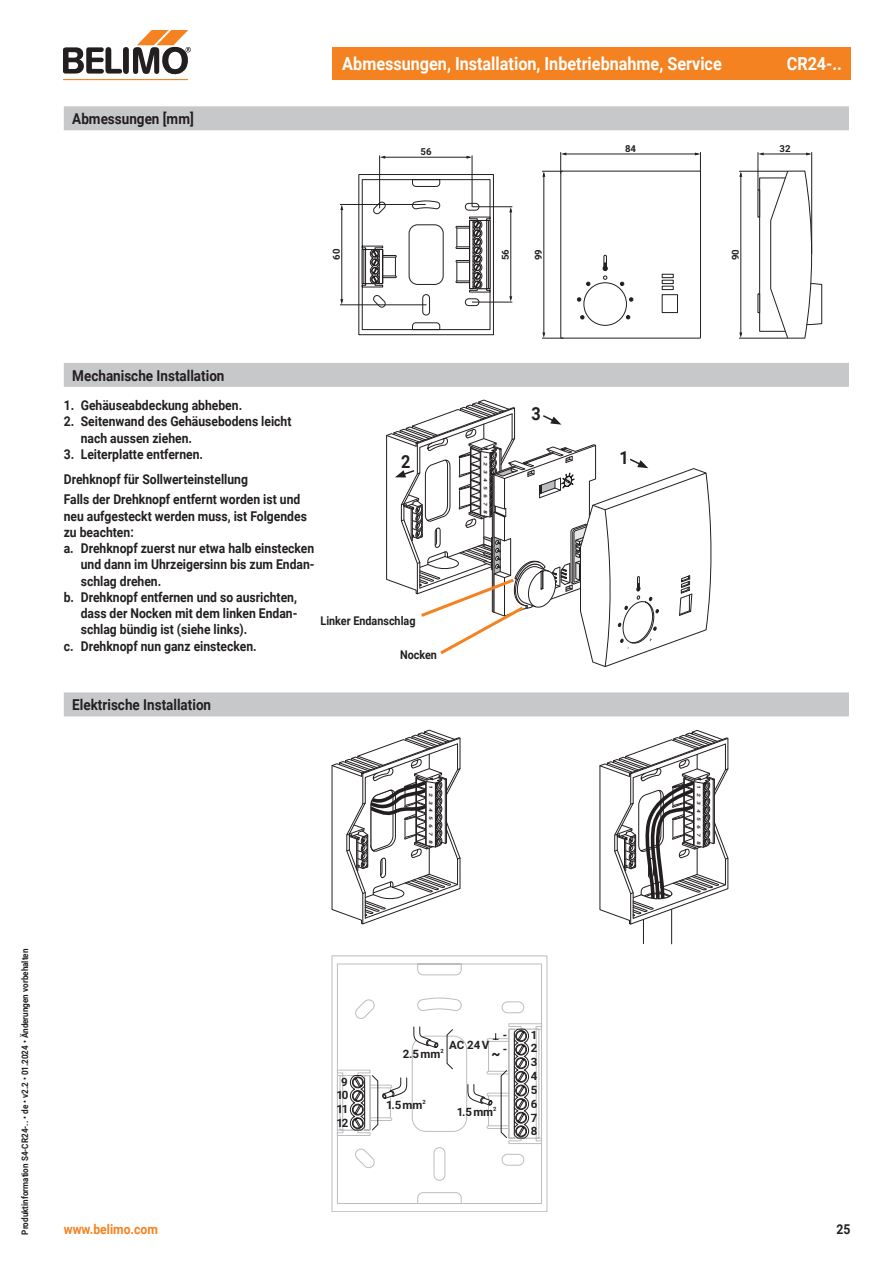
<style>
.page{position:relative;width:893px;height:1263px;background:#fff}
.page>*{position:absolute;margin:0;border:0;box-sizing:border-box;transform-origin:0 0}
.t1{font:700 18px "Roboto";color:#fff;scale:.9 1}
.t2{font:700 18px "Roboto";color:#231f20;scale:.9 1}
.t3{font:700 15.3px "Roboto";color:#231f20;scale:.9 1}
.Überschrift_Kapitel{font:700 15px "Roboto";color:#231f20;scale:.9 1}
.t4{font:700 13.5px/16.2px "Roboto";color:#231f20;scale:.9 1}
.t5{font:700 13.5px "Roboto";color:#f58220;scale:.9 1}
.t6{font:700 12px "Roboto";color:#231f20;scale:.9 1}
.t7{font:700 11.55px/13.8px "Roboto";color:#231f20}
.t8{font:700 9.6px "Roboto";color:#231f20}
.t9{font:700 9px "Roboto";color:#231f20;scale:.9 1}
.t10{font:italic 700 4.8px "Roboto";color:#231f20;scale:1.3 1}
.s1{font-size:5.7px}
</style>
<div class="page">
<div style="left:332px;top:47px;width:518px;height:33px;background:#f58220"></div>
<hr style="left:64px;top:79px;width:124px;height:1px;background:#f58220">
<svg style="left:64px;top:31px;width:127px;height:44px"></svg>
<svg style="left:600px;top:730px;width:128px;height:214px"></svg>
<svg style="left:332px;top:955px;width:215px;height:257px"></svg>
<svg style="left:337px;top:1023px;width:205px;height:121px"></svg>
<svg style="left:386px;top:400px;width:325px;height:267px"></svg>
<svg style="left:332px;top:730px;width:128px;height:194px"></svg>
<div style="left:64px;top:106px;width:785px;height:24px;background:#c7c8ca"></div>
<svg style="left:358px;top:174px;width:136px;height:161px"></svg>
<hr style="left:510px;top:209px;width:1px;height:90px;background:#231f20">
<svg style="left:509px;top:296px;width:3px;height:6px"></svg>
<hr style="left:472px;top:302px;width:40px;height:1px;background:#231f20">
<hr style="left:472px;top:206px;width:40px;height:1px;background:#231f20">
<hr style="left:341px;top:207px;width:1px;height:95px;background:#231f20">
<svg style="left:340px;top:299px;width:3px;height:6px"></svg>
<hr style="left:340px;top:204px;width:86px;height:1px;background:#231f20">
<hr style="left:340px;top:305px;width:86px;height:1px;background:#231f20">
<hr style="left:383px;top:157px;width:87px;height:1px;background:#231f20">
<svg style="left:466px;top:156px;width:6px;height:3px"></svg>
<hr style="left:472px;top:155px;width:1px;height:52px;background:#231f20">
<hr style="left:379px;top:155px;width:1px;height:53px;background:#231f20">
<svg style="left:542px;top:152px;width:159px;height:187px"></svg>
<svg style="left:757px;top:170px;width:65px;height:168px"></svg>
<hr style="left:740px;top:173px;width:1px;height:162px;background:#231f20">
<svg style="left:739px;top:332px;width:3px;height:6px"></svg>
<hr style="left:739px;top:171px;width:49px;height:1px;background:#231f20">
<hr style="left:739px;top:338px;width:49px;height:1px;background:#231f20">
<hr style="left:761px;top:154px;width:48px;height:1px;background:#231f20">
<hr style="left:811px;top:152px;width:1px;height:102px;background:#231f20">
<hr style="left:758px;top:152px;width:1px;height:38px;background:#231f20">
<div style="left:64px;top:363px;width:785px;height:24px;background:#c7c8ca"></div>
<div style="left:64px;top:692px;width:785px;height:24px;background:#c7c8ca"></div>
<p class="Überschrift_Kapitel" style="left:72px;top:108px;width:136px">Abmessungen [mm]</p>
<h1 class="t1" style="left:342px;top:51px;width:423px">Abmessungen, Installation, Inbetriebnahme, Service</h1>
<h1 class="t1" style="left:787px;top:51px;width:63px">CR24-..</h1>
<p class="t8" style="left:421px;top:145px;width:13px">56</p>
<p class="t8" style="left:330px;top:260px;width:13px;rotate:-90deg">60</p>
<p class="t8" style="left:499px;top:260px;width:13px;rotate:-90deg">56</p>
<p class="t8" style="left:532px;top:260px;width:13px;rotate:-90deg">99</p>
<p class="t8" style="left:625px;top:142px;width:13px">84</p>
<p class="t8" style="left:729px;top:260px;width:13px;rotate:-90deg">90</p>
<p class="t8" style="left:780px;top:142px;width:13px">32</p>
<p class="Überschrift_Kapitel" style="left:72px;top:365px;width:171px">Mechanische Installation</p>
<p class="t4" style="left:64px;top:397px;width:200px">1. Gehäuseabdeckung abheben.</p>
<p class="t4" style="left:81px;top:413px;width:236px;text-indent:-17px">2. Seitenwand des Gehäusebodens leicht nach aussen ziehen.</p>
<p class="t4" style="left:64px;top:446px;width:156px">3. Leiterplatte entfernen.</p>
<p class="t4" style="left:64px;top:470px;width:206px">Drehknopf für Sollwerteinstellung</p>
<p class="t4" style="left:64px;top:491px;width:272px">Falls der Drehknopf entfernt worden ist und neu aufgesteckt werden muss, ist Folgendes zu beachten:</p>
<p class="t4" style="left:81px;top:540px;width:261px;text-align:justify;text-indent:-17px">a. Drehknopf zuerst nur etwa halb einstecken und dann im Uhrzeigersinn bis zum Endan&shy;schlag drehen.</p>
<p class="t4" style="left:81px;top:588px;width:242px;text-align:justify;text-indent:-17px">b. Drehknopf entfernen und so ausrichten, dass der Nocken mit dem linken Endan&shy;schlag bündig ist (siehe links).</p>
<p class="t4" style="left:64px;top:637px;width:216px">c. Drehknopf nun ganz einstecken.</p>
<p class="t2" style="left:531px;top:401px;width:12px">3</p>
<p class="t2" style="left:401px;top:449px;width:12px">2</p>
<p class="t2" style="left:619px;top:445px;width:12px">1</p>
<p class="t10" style="left:489px;top:454px;width:5px;rotate:90deg">1</p>
<p class="t10" style="left:489px;top:462px;width:5px;rotate:90deg">2</p>
<p class="t10" style="left:489px;top:470px;width:5px;rotate:90deg">3</p>
<p class="t10" style="left:489px;top:478px;width:5px;rotate:90deg">4</p>
<p class="t10" style="left:489px;top:486px;width:5px;rotate:90deg">5</p>
<p class="t10" style="left:489px;top:494px;width:5px;rotate:90deg">6</p>
<p class="t10" style="left:489px;top:502px;width:5px;rotate:90deg">7</p>
<p class="t10" style="left:489px;top:510px;width:5px;rotate:90deg">8</p>
<p class="t6" style="left:321px;top:612px;width:107px">Linker Endanschlag</p>
<p class="t6" style="left:400px;top:646px;width:43px">Nocken</p>
<p class="Überschrift_Kapitel" style="left:72px;top:694px;width:156px">Elektrische Installation</p>
<p class="t10" style="left:434px;top:785px;width:48px;rotate:90deg">1 2 3 4 5 6 7 8</p>
<p class="t10" style="left:702px;top:785px;width:48px;rotate:90deg">1 2 3 4 5 6 7 8</p>
<p class="t9" style="left:19px;top:1234px;width:319px;rotate:-90deg">Produktinformation S4-CR24-.. • de • v2.2 • 01.2024 • Änderungen vorbehalten</p>
<p class="t7" style="left:336px;top:1074px;width:14px;text-align:center">9<br>10<br>11<br>12</p>
<p class="t7" style="left:403px;top:1042px;width:88px">2.5mm<span class="s1">2</span> AC 24V</p>
<p class="t7" style="left:503px;top:1028px;width:6px">- -</p>
<p class="t3" style="left:492px;top:1043px;width:11px">~</p>
<p class="t7" style="left:386px;top:1097px;width:41px">1.5mm<sup>2</sup></p>
<p class="t7" style="left:457px;top:1104px;width:41px">1.5mm<sup>2</sup></p>
<p class="t7" style="left:531px;top:1027px;width:8px;text-align:justify">1<br>2<br>3<br>4<br>5<br>6<br>7<br>8</p>
<p class="t5" style="left:64px;top:1219px;width:106px">www.belimo.com</p>
<p class="t4" style="left:836px;top:1220px;width:17px">25</p>
</div>
